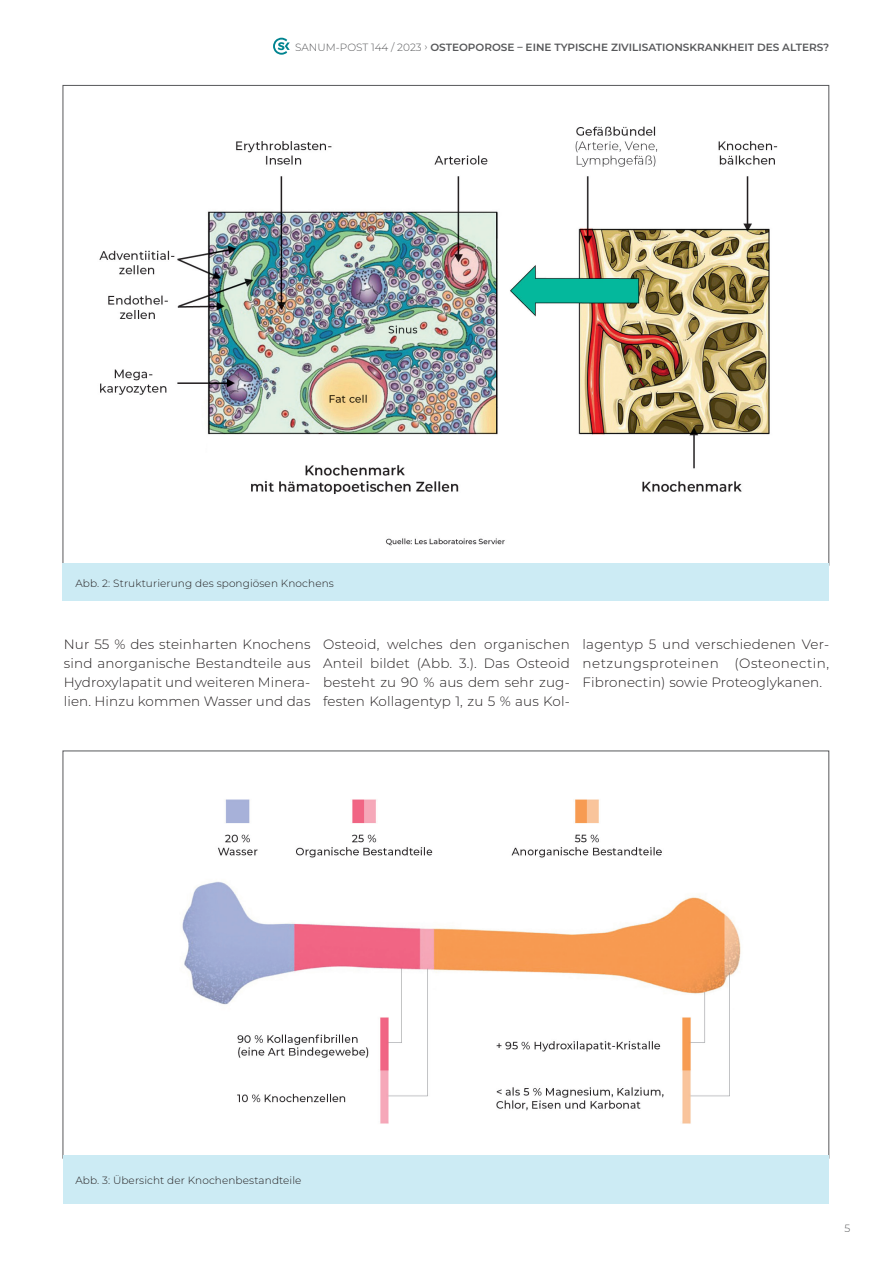
<style>
.page{position:relative;width:893px;height:1263px;background:#fff}
.page>*{position:absolute;margin:0;border:0;box-sizing:border-box;transform-origin:0 0}
.t1{font:300 13.5px/19px "Montserrat";letter-spacing:.01em;color:#231f20;text-align:justify}
.t2{font:300 10.5px "Montserrat";letter-spacing:.01em;color:#231f20}
.t3{font:600 10.5px "Montserrat";color:#57585a}
.t4{font:300 10.5px "Montserrat";color:#57585a}
.s1{font-weight:300}
</style>
<div class="page">
<svg style="left:273px;top:38px;width:17px;height:17px"></svg>
<img style="left:99px;top:126px;width:679px;height:420px">
<div style="left:63px;top:563px;width:766px;height:38px;background:#ccebf4"></div>
<img style="left:182px;top:799px;width:559px;height:325px">
<div style="left:63px;top:1155px;width:765px;height:49px;background:#ccebf4"></div>
<p class="t3" style="left:295px;top:40px;width:536px"><span class="s1">SANUM-POST 144 / 2023 ›</span> OSTEOPOROSE – EINE TYPISCHE ZIVILISATIONSKRANKHEIT DES ALTERS?</p>
<p class="t2" style="left:75px;top:576px;width:260px">Abb. 2: Strukturierung des spongiösen Knochens</p>
<p class="t1" style="left:64px;top:634px;width:248px">Nur 55 % des steinharten Knochens sind anorganische Bestandteile aus Hydroxylapatit und weiteren Minera&shy;lien. Hinzu kommen Wasser und das</p>
<p class="t1" style="left:323px;top:634px;width:248px">Osteoid, welches den organischen Anteil bildet (Abb. 3.). Das Osteoid besteht zu 90 % aus dem sehr zug&shy;festen Kollagentyp 1, zu 5 % aus Kol-</p>
<p class="t1" style="left:583px;top:634px;width:248px">lagentyp 5 und verschiedenen Ver&shy;netzungsproteinen (Osteonectin, Fibronectin) sowie Proteoglykanen.</p>
<p class="t2" style="left:75px;top:1173px;width:228px">Abb. 3: Übersicht der Knochenbestandteile</p>
<p class="t4" style="left:845px;top:1221px;width:7px">5</p>
</div>
